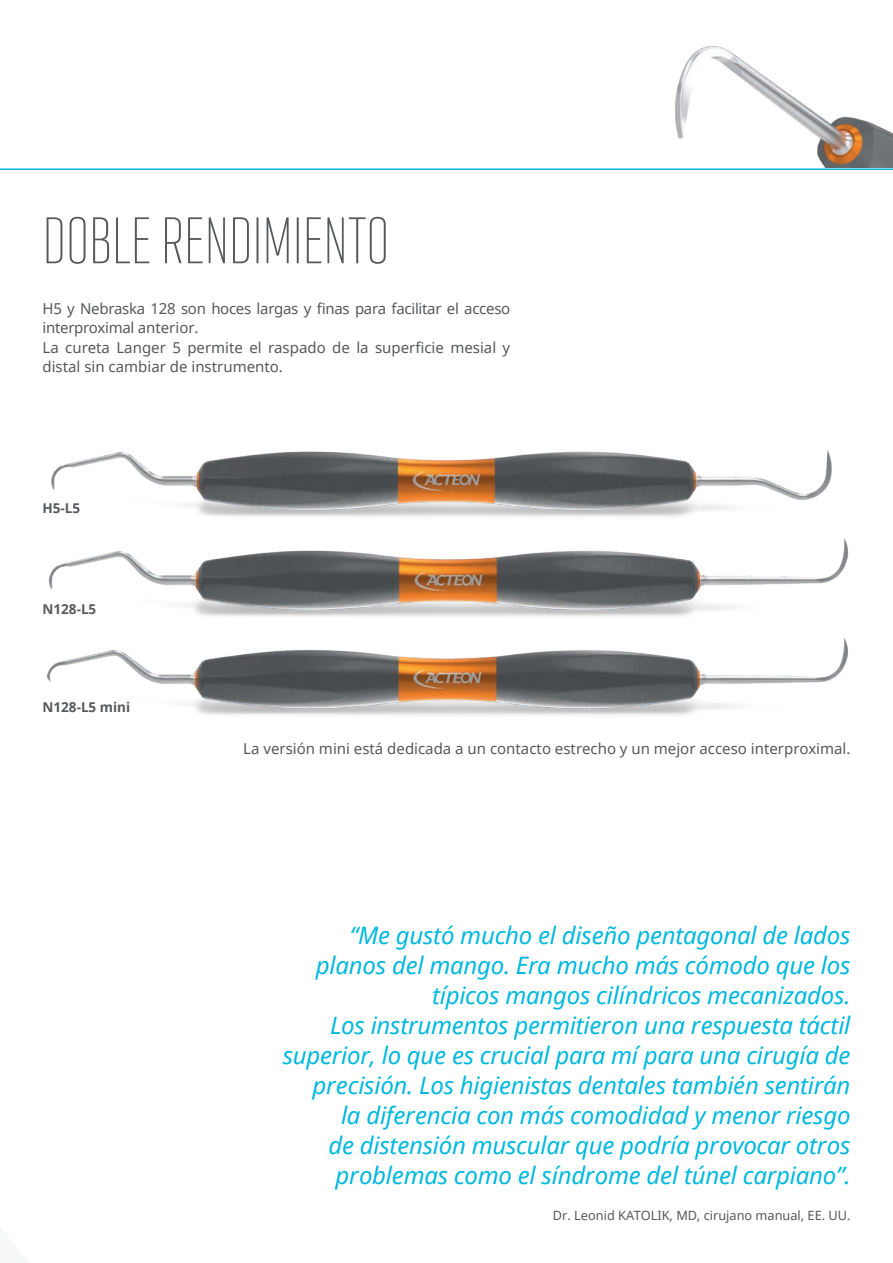
<style>
.page{position:relative;width:893px;height:1263px;background:#fff}
.page>*{position:absolute;margin:0;border:0;box-sizing:border-box;transform-origin:0 0}
.t1{font:200 67.5px "Geogrotesque X Comp";color:#57585a}
.t2{font:italic 24px/30px "Noto Sans";letter-spacing:-.01em;color:#00b8de;text-align:right}
.t3{font:15px/19.5px "Noto Sans";color:#57585a}
.t4{font:15px/19.5px "Noto Sans";letter-spacing:-.02em;color:#57585a}
.t5{font:700 13.5px "Noto Sans";color:#57585a}
.t6{font:12.75px "Noto Sans";color:#57585a}
</style>
<div class="page">
<hr style="left:0;top:168px;width:893px;height:2px;background:#00b8de">
<img style="left:675px;top:46px;width:218px;height:122px">
<img style="left:51px;top:450px;width:781px;height:67px">
<img style="left:48px;top:538px;width:801px;height:79px">
<img style="left:46px;top:637px;width:802px;height:78px">
<p class="t1" style="left:43px;top:198px;width:348px">DOBLE RENDIMIENTO</p>
<p class="t4" style="left:43px;top:298px;width:469px">H5 y Nebraska 128 son hoces largas y finas para facilitar el acceso interproximal anterior.</p>
<p class="t3" style="left:43px;top:337px;width:469px">La cureta Langer 5 permite el raspado de la superficie mesial y distal sin cambiar de instrumento.</p>
<p class="t5" style="left:43px;top:498px;width:39px">H5-L5</p>
<p class="t5" style="left:43px;top:599px;width:55px">N128-L5</p>
<p class="t5" style="left:43px;top:698px;width:89px">N128-L5 mini</p>
<p class="t3" style="left:243px;top:739px;width:609px">La versión mini está dedicada a un contacto estrecho y un mejor acceso interproximal.</p>
<p class="t2" style="left:316px;top:920px;width:536px">“Me gustó mucho el diseño pentagonal de lados planos del mango. Era mucho más cómodo que los típicos mangos cilíndricos mecanizados.</p>
<p class="t2" style="left:283px;top:1010px;width:569px">Los instrumentos permitieron una respuesta táctil superior, lo que es crucial para mí para una cirugía de precisión. Los higienistas dentales también sentirán<br>la diferencia con más comodidad y menor riesgo<br>de distensión muscular que podría provocar otros problemas como el síndrome del túnel carpiano”.</p>
<p class="t6" style="left:553px;top:1207px;width:299px">Dr. Leonid KATOLIK, MD, cirujano manual, EE. UU.</p>
</div>
